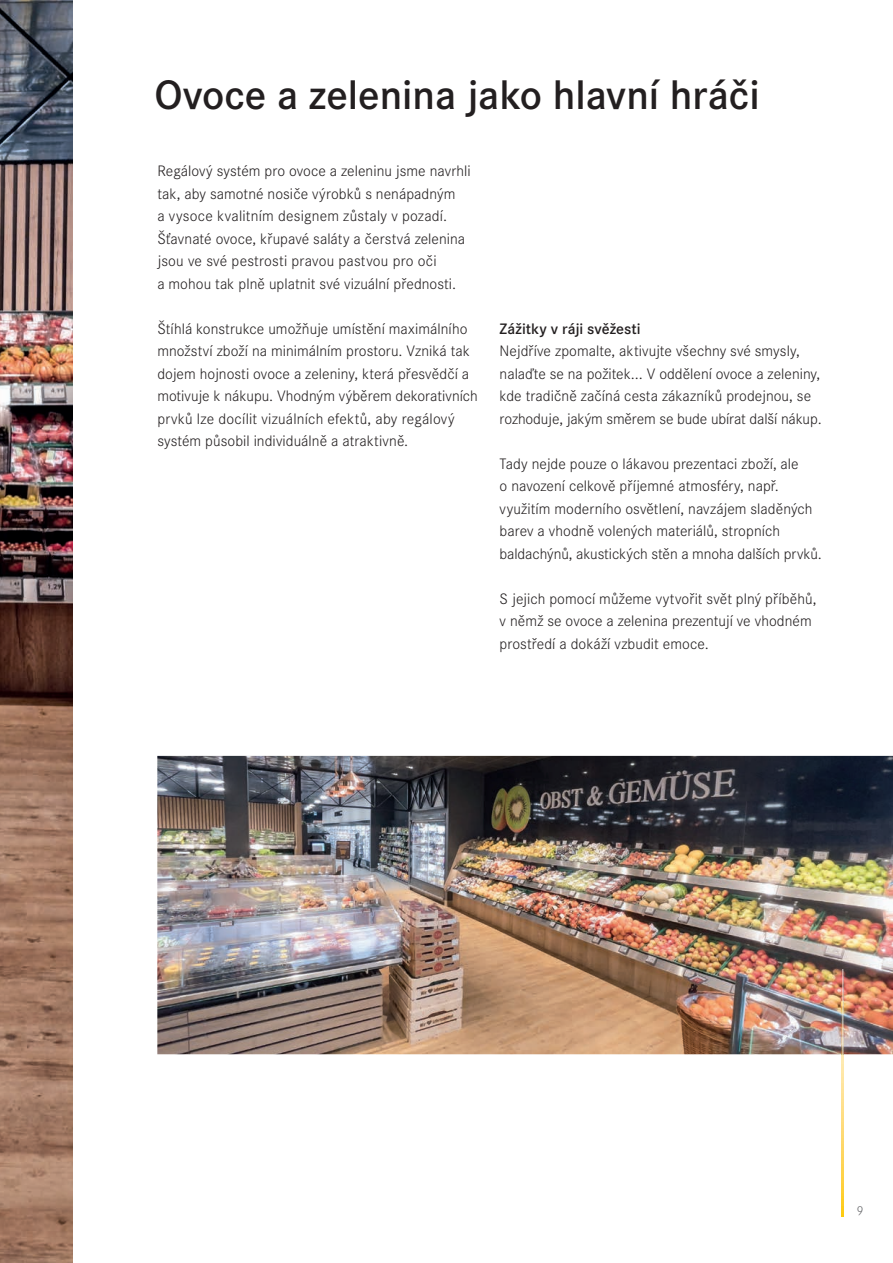
<style>
.page{position:relative;width:893px;height:1263px;background:#fff}
.page>*{position:absolute;margin:0;border:0;box-sizing:border-box;transform-origin:0 0}
.t1{font:600 42.75px "Corporate S";color:#231f20}
.t2{font:300 15.75px/22.5px "Corporate S";letter-spacing:.005em;color:#231f20}
.t3{font:600 15.75px "Corporate S";color:#231f20}
.t4{font:300 13.5px "Corporate S";color:#6c6d70}
</style>
<div class="page">
<img style="left:0;top:0;width:72px;height:1263px">
<img style="left:157px;top:756px;width:736px;height:298px">
<svg style="left:841px;top:1054px;width:2px;height:163px"></svg>
<img style="left:841px;top:969px;width:2px;height:85px">
<h1 class="t1" style="left:155px;top:66px;width:607px">Ovoce a zelenina jako hlavní hráči</h1>
<p class="t2" style="left:157px;top:159px;width:315px">Regálový systém pro ovoce a zeleninu jsme navrhli tak, aby samotné nosiče výrobků s nenápadným<br>a vysoce kvalitním designem zůstaly v pozadí.<br>Šťavnaté ovoce, křupavé saláty a čerstvá zelenina jsou ve své pestrosti pravou pastvou pro oči<br>a mohou tak plně uplatnit své vizuální přednosti.</p>
<p class="t2" style="left:157px;top:317px;width:322px">Štíhlá konstrukce umožňuje umístění maximálního množství zboží na minimálním prostoru. Vzniká tak dojem hojnosti ovoce a zeleniny, která přesvědčí a motivuje k nákupu. Vhodným výběrem dekorativních prvků lze docílit vizuálních efektů, aby regálový systém působil individuálně a atraktivně.</p>
<p class="t3" style="left:500px;top:318px;width:142px">Zážitky v ráji svěžesti</p>
<p class="t2" style="left:500px;top:339px;width:324px">Nejdříve zpomalte, aktivujte všechny své smysly, nalaďte se na požitek... V oddělení ovoce a zeleniny, kde tradičně začíná cesta zákazníků prodejnou, se rozhoduje, jakým směrem se bude ubírat další nákup.</p>
<p class="t2" style="left:500px;top:452px;width:324px">Tady nejde pouze o lákavou prezentaci zboží, ale<br>o navození celkově příjemné atmosféry, např. využitím moderního osvětlení, navzájem sladěných barev a vhodně volených materiálů, stropních baldachýnů, akustických stěn a mnoha dalších prvků.</p>
<p class="t2" style="left:500px;top:587px;width:318px">S jejich pomocí můžeme vytvořit svět plný příběhů, v němž se ovoce a zelenina prezentují ve vhodném prostředí a dokáží vzbudit emoce.</p>
<p class="t4" style="left:857px;top:1201px;width:9px">9</p>
</div>
